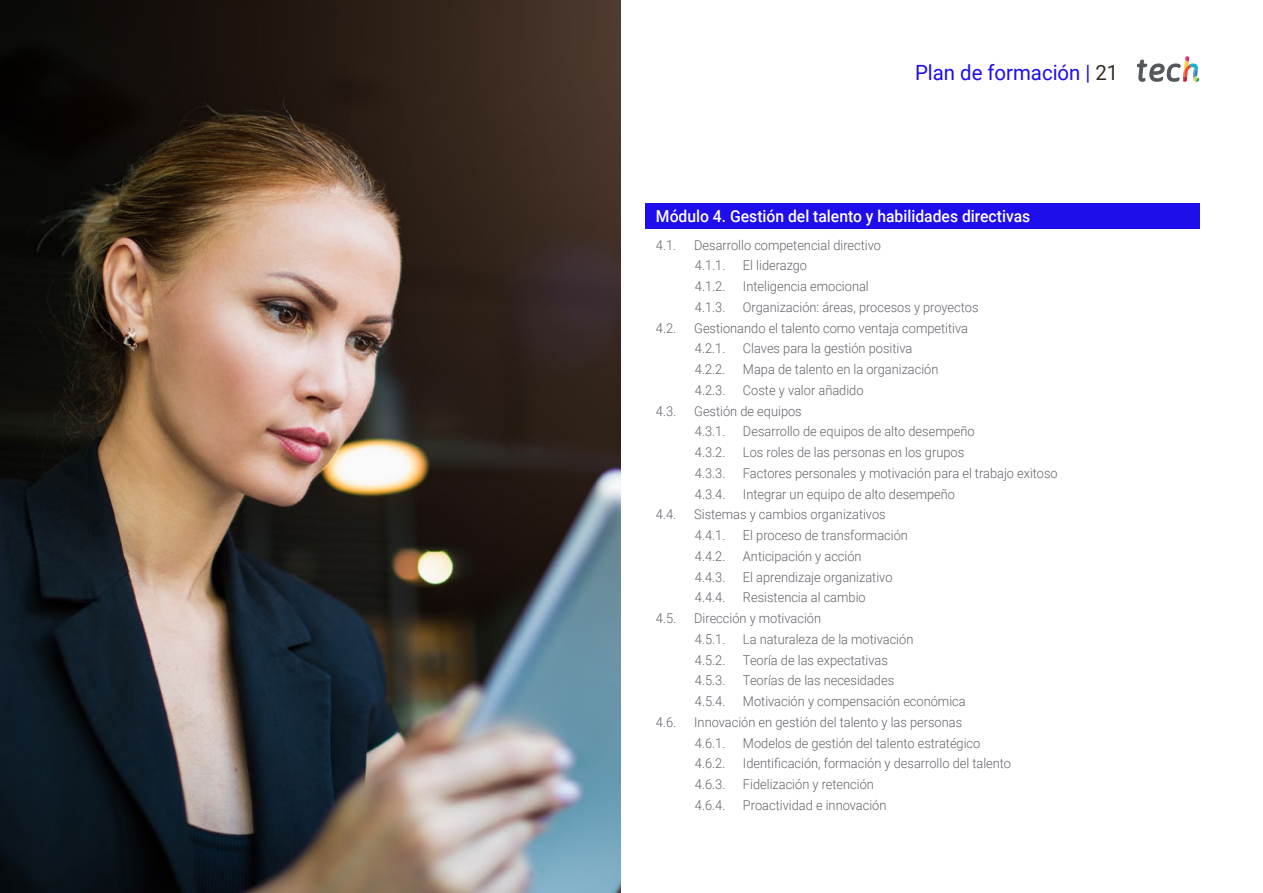
<style>
.page{position:relative;width:1263px;height:893px;background:#fff}
.page>*{position:absolute;margin:0;border:0;box-sizing:border-box;transform-origin:0 0}
.t1{font:21px "Roboto";color:#1f0dec}
.t2{font:500 16.5px "Roboto";color:#fff;scale:.95 1}
.t3{font:300 13.5px/20.7px "Roboto";color:#61646a;scale:.95 1}
.s1{color:#312e20}
</style>
<div class="page">
<svg style="left:1137px;top:56px;width:62px;height:26px"></svg>
<img style="left:0;top:0;width:621px;height:893px">
<div style="left:645px;top:204px;width:554px;height:25px;background:#1f0dec"></div>
<h1 class="t1" style="left:915px;top:57px;width:205px">Plan de formación | <span class="s1">21</span></h1>
<p class="t2" style="left:656px;top:205px;width:395px">Módulo 4. Gestión del talento y habilidades directivas</p>
<p class="t3" style="left:656px;top:234px;width:23px">4.1.</p>
<p class="t3" style="left:694px;top:234px;width:198px">Desarrollo competencial directivo<br>4.1.1.</p>
<p class="t3" style="left:743px;top:255px;width:69px">El liderazgo</p>
<p class="t3" style="left:695px;top:275px;width:34px">4.1.2.</p>
<p class="t3" style="left:743px;top:275px;width:134px">Inteligencia emocional</p>
<p class="t3" style="left:695px;top:296px;width:34px">4.1.3.</p>
<p class="t3" style="left:743px;top:296px;width:249px">Organización: áreas, procesos y proyectos</p>
<p class="t3" style="left:656px;top:317px;width:23px">4.2.</p>
<p class="t3" style="left:694px;top:317px;width:290px">Gestionando el talento como ventaja competitiva<br>4.2.1.</p>
<p class="t3" style="left:743px;top:338px;width:180px">Claves para la gestión positiva</p>
<p class="t3" style="left:695px;top:358px;width:34px">4.2.2.</p>
<p class="t3" style="left:743px;top:358px;width:207px">Mapa de talento en la organización</p>
<p class="t3" style="left:695px;top:379px;width:34px">4.2.3.</p>
<p class="t3" style="left:743px;top:379px;width:128px">Coste y valor añadido</p>
<p class="t3" style="left:656px;top:400px;width:23px">4.3.</p>
<p class="t3" style="left:694px;top:400px;width:115px">Gestión de equipos<br>4.3.1.</p>
<p class="t3" style="left:743px;top:421px;width:245px">Desarrollo de equipos de alto desempeño</p>
<p class="t3" style="left:695px;top:441px;width:34px">4.3.2.</p>
<p class="t3" style="left:743px;top:441px;width:234px">Los roles de las personas en los grupos</p>
<p class="t3" style="left:695px;top:462px;width:34px">4.3.3.</p>
<p class="t3" style="left:743px;top:462px;width:333px">Factores personales y motivación para el trabajo exitoso</p>
<p class="t3" style="left:695px;top:483px;width:34px">4.3.4.</p>
<p class="t3" style="left:743px;top:483px;width:225px">Integrar un equipo de alto desempeño</p>
<p class="t3" style="left:656px;top:504px;width:23px">4.4.</p>
<p class="t3" style="left:694px;top:504px;width:203px">Sistemas y cambios organizativos<br>4.4.1.</p>
<p class="t3" style="left:743px;top:524px;width:175px">El proceso de transformación</p>
<p class="t3" style="left:695px;top:545px;width:34px">4.4.2.</p>
<p class="t3" style="left:743px;top:545px;width:126px">Anticipación y acción</p>
<p class="t3" style="left:695px;top:566px;width:34px">4.4.3.</p>
<p class="t3" style="left:743px;top:566px;width:159px">El aprendizaje organizativo</p>
<p class="t3" style="left:695px;top:587px;width:34px">4.4.4.</p>
<p class="t3" style="left:743px;top:587px;width:131px">Resistencia al cambio</p>
<p class="t3" style="left:656px;top:607px;width:23px">4.5.</p>
<p class="t3" style="left:694px;top:607px;width:135px">Dirección y motivación<br>4.5.1.</p>
<p class="t3" style="left:743px;top:628px;width:181px">La naturaleza de la motivación</p>
<p class="t3" style="left:695px;top:649px;width:34px">4.5.2.</p>
<p class="t3" style="left:743px;top:649px;width:154px">Teoría de las expectativas</p>
<p class="t3" style="left:695px;top:670px;width:34px">4.5.3.</p>
<p class="t3" style="left:743px;top:670px;width:161px">Teorías de las necesidades</p>
<p class="t3" style="left:695px;top:690px;width:34px">4.5.4.</p>
<p class="t3" style="left:743px;top:690px;width:236px">Motivación y compensación económica</p>
<p class="t3" style="left:656px;top:711px;width:23px">4.6.</p>
<p class="t3" style="left:694px;top:711px;width:284px">Innovación en gestión del talento y las personas<br>4.6.1.</p>
<p class="t3" style="left:743px;top:732px;width:251px">Modelos de gestión del talento estratégico</p>
<p class="t3" style="left:695px;top:753px;width:34px">4.6.2.</p>
<p class="t3" style="left:743px;top:753px;width:284px">Identificación, formación y desarrollo del talento</p>
<p class="t3" style="left:695px;top:773px;width:34px">4.6.3.</p>
<p class="t3" style="left:743px;top:773px;width:139px">Fidelización y retención</p>
<p class="t3" style="left:695px;top:794px;width:34px">4.6.4.</p>
<p class="t3" style="left:743px;top:794px;width:153px">Proactividad e innovación</p>
</div>
